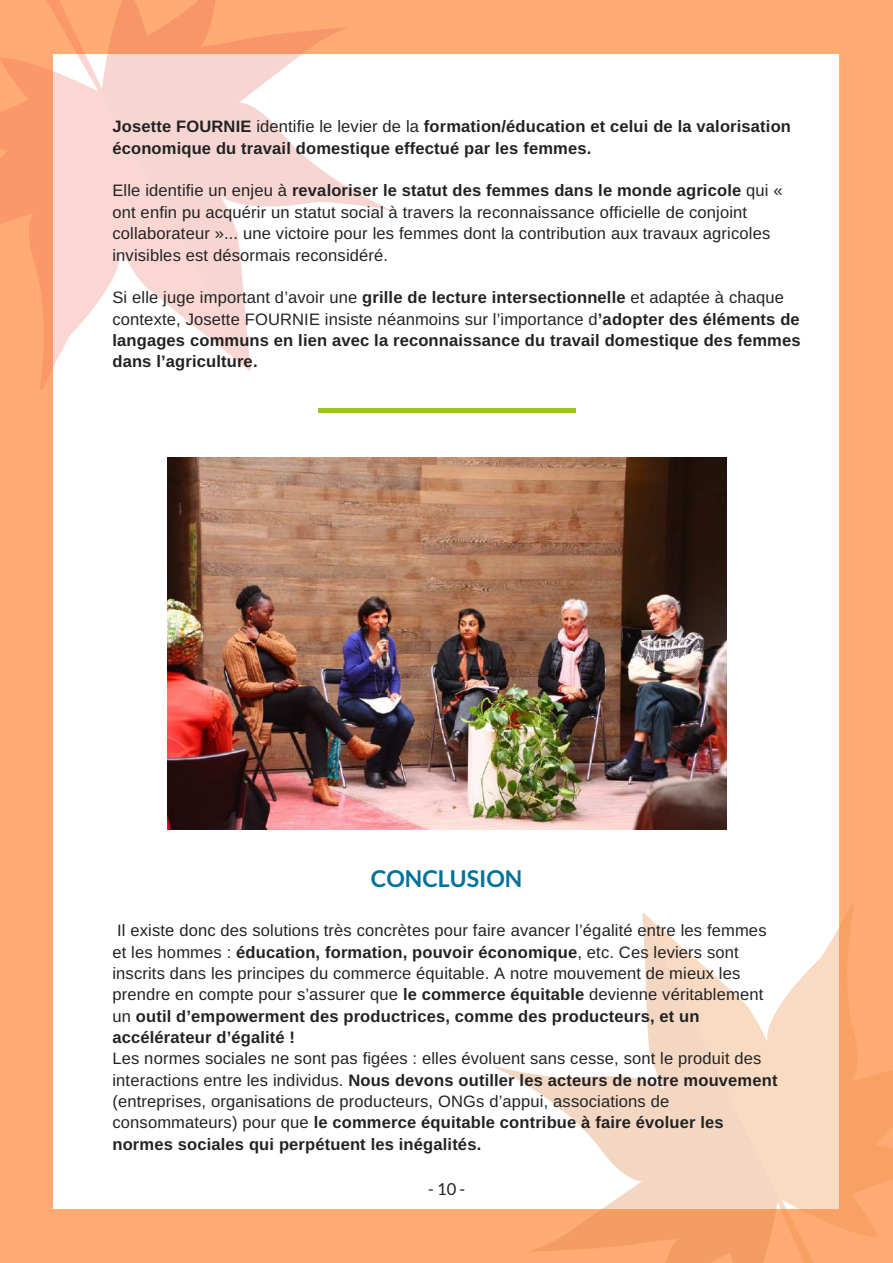
<style>
.page{position:relative;width:893px;height:1263px;background:#fff}
.page>*{position:absolute;margin:0;border:0;box-sizing:border-box;transform-origin:0 0}
.t1{font:700 23.1px "Lato";color:#007297}
.t2{font:16.5px/21.3px "Arimo";letter-spacing:.01em;color:#222}
.t3{font:700 16.5px/21.3px "Arimo";letter-spacing:.01em;color:#222}
.t4{font:16.5px "Lato";color:#222}
.s1{font-weight:400}
.s2{font-weight:700}
</style>
<div class="page">
<div style="left:0;top:0;width:892px;height:1262px;background:#ffab73"></div>
<div style="left:54px;top:54px;width:785px;height:1154px;background:#fff"></div>
<svg style="left:47px;top:0;width:17px;height:23px"></svg>
<svg style="left:0;top:23px;width:64px;height:462px"></svg>
<svg style="left:64px;top:0;width:329px;height:371px"></svg>
<svg style="left:726px;top:809px;width:166px;height:453px"></svg>
<svg style="left:417px;top:913px;width:395px;height:349px"></svg>
<div style="left:318px;top:408px;width:257px;height:5px;background:#9cc22d"></div>
<img style="left:167px;top:457px;width:559px;height:373px">
<p class="t3" style="left:112px;top:116px;width:680px">Josette FOURNIE <span class="s1">identifie le levier de la</span> formation/éducation et celui de la valorisation économique du travail domestique effectué par les femmes.</p>
<p class="t2" style="left:112px;top:180px;width:671px">Elle identifie un enjeu à <span class="s2">revaloriser le statut des femmes dans le monde agricole</span> qui « ont enfin pu acquérir un statut social à travers la reconnaissance officielle de conjoint collaborateur »... une victoire pour les femmes dont la contribution aux travaux agricoles invisibles est désormais reconsidéré.</p>
<p class="t3" style="left:112px;top:287px;width:689px"><span class="s1">Si elle juge important d’avoir une</span> grille de lecture intersectionnelle <span class="s1">et adaptée à chaque contexte, Josette FOURNIE insiste néanmoins sur l’importance d</span>’adopter des éléments de langages communs en lien avec la reconnaissance du travail domestique des femmes dans l’agriculture.</p>
<h1 class="t1" style="left:371px;top:864px;width:153px">CONCLUSION</h1>
<p class="t2" style="left:112px;top:920px;width:655px">Il existe donc des solutions très concrètes pour faire avancer l’égalité entre les femmes et les hommes : <span class="s2">éducation, formation, pouvoir économique</span>, etc. Ces leviers sont inscrits dans les principes du commerce équitable. A notre mouvement de mieux les prendre en compte pour s’assurer que <span class="s2">le commerce équitable</span> devienne véritablement un <span class="s2">outil d’empowerment des productrices, comme des producteurs, et un accélérateur d’égalité !</span></p>
<p class="t2" style="left:112px;top:1048px;width:666px">Les normes sociales ne sont pas figées : elles évoluent sans cesse, sont le produit des interactions entre les individus. <span class="s2">Nous devons outiller les acteurs de notre mouvement </span>(entreprises, organisations de producteurs, ONGs d’appui, associations de consommateurs) pour que <span class="s2">le commerce équitable contribue à faire évoluer les normes sociales qui perpétuent les inégalités.</span></p>
<p class="t4" style="left:428px;top:1179px;width:38px">-10-</p>
</div>
